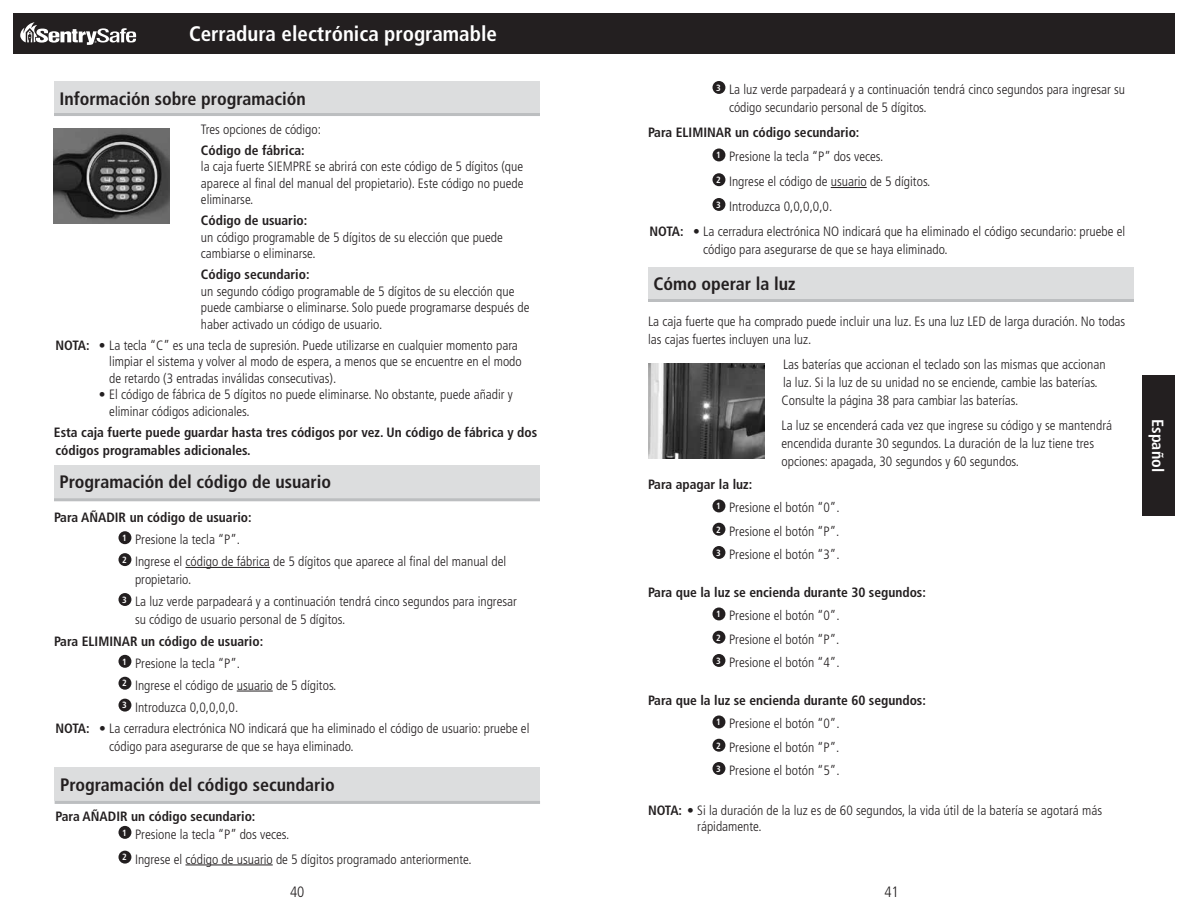
<style>
.page{position:relative;width:1188px;height:918px;background:#fff}
.page>*{position:absolute;margin:0;border:0;box-sizing:border-box;transform-origin:0 0}
.t1{font:700 condensed 21px "Frutiger";color:#fff}
.t2{font:700 condensed 18px "Frutiger";color:#231f20}
.t3{font:700 condensed 16.2px "Frutiger";color:#fff}
.t4{font:300 condensed 15px "Frutiger";color:#231f20}
.t5{font:300 condensed 13.5px/16.5px "Frutiger";color:#231f20}
.t6{font:700 condensed 13.5px/18px "Frutiger";color:#231f20}
.s1{font-weight:700}
.s2{font-weight:300}
</style>
<div class="page">
<div style="left:1142px;top:375px;width:32px;height:141px;background:#231f20"></div>
<div style="left:594px;top:14px;width:580px;height:40px;background:#231f20"></div>
<div style="left:14px;top:14px;width:580px;height:40px;background:#231f20"></div>
<svg style="left:20px;top:22px;width:116px;height:23px"></svg>
<img style="left:54px;top:128px;width:116px;height:95px">
<div style="left:54px;top:81px;width:486px;height:34px;background:#dcddde"></div>
<hr style="left:54px;top:113px;width:486px;height:3px;background:#bcbec0">
<div style="left:54px;top:465px;width:486px;height:33px;background:#dcddde"></div>
<hr style="left:54px;top:498px;width:486px;height:3px;background:#bcbec0">
<hr style="left:831px;top:187px;width:36px;height:1px;background:#231f20">
<div style="left:712px;top:81px;width:13px;height:13px;background:#231f20;border-radius:50%"></div>
<div style="left:712px;top:149px;width:13px;height:12px;background:#231f20;border-radius:50%"></div>
<div style="left:712px;top:173px;width:13px;height:13px;background:#231f20;border-radius:50%"></div>
<div style="left:712px;top:198px;width:13px;height:13px;background:#231f20;border-radius:50%"></div>
<div style="left:712px;top:500px;width:13px;height:12px;background:#231f20;border-radius:50%"></div>
<div style="left:712px;top:523px;width:13px;height:13px;background:#231f20;border-radius:50%"></div>
<div style="left:712px;top:546px;width:13px;height:13px;background:#231f20;border-radius:50%"></div>
<div style="left:712px;top:608px;width:13px;height:12px;background:#231f20;border-radius:50%"></div>
<div style="left:712px;top:631px;width:13px;height:13px;background:#231f20;border-radius:50%"></div>
<div style="left:712px;top:654px;width:13px;height:13px;background:#231f20;border-radius:50%"></div>
<div style="left:712px;top:716px;width:13px;height:12px;background:#231f20;border-radius:50%"></div>
<div style="left:712px;top:739px;width:13px;height:13px;background:#231f20;border-radius:50%"></div>
<div style="left:712px;top:762px;width:13px;height:13px;background:#231f20;border-radius:50%"></div>
<div style="left:55px;top:767px;width:485px;height:34px;background:#dcddde"></div>
<hr style="left:55px;top:801px;width:485px;height:3px;background:#bcbec0">
<div style="left:648px;top:267px;width:486px;height:34px;background:#dcddde"></div>
<hr style="left:648px;top:299px;width:486px;height:3px;background:#bcbec0">
<img style="left:648px;top:364px;width:116px;height:95px">
<hr style="left:185px;top:567px;width:85px;height:1px;background:#231f20">
<hr style="left:237px;top:691px;width:36px;height:1px;background:#231f20">
<div style="left:118px;top:531px;width:13px;height:13px;background:#231f20;border-radius:50%"></div>
<div style="left:118px;top:553px;width:13px;height:13px;background:#231f20;border-radius:50%"></div>
<div style="left:118px;top:593px;width:13px;height:13px;background:#231f20;border-radius:50%"></div>
<div style="left:118px;top:655px;width:13px;height:13px;background:#231f20;border-radius:50%"></div>
<div style="left:118px;top:677px;width:13px;height:13px;background:#231f20;border-radius:50%"></div>
<div style="left:118px;top:699px;width:13px;height:13px;background:#231f20;border-radius:50%"></div>
<hr style="left:185px;top:865px;width:88px;height:1px;background:#231f20">
<div style="left:118px;top:826px;width:13px;height:13px;background:#231f20;border-radius:50%"></div>
<div style="left:118px;top:851px;width:13px;height:13px;background:#231f20;border-radius:50%"></div>
<h1 class="t1" style="left:189px;top:22px;width:310px">Cerradura electrónica programable</h1>
<h2 class="t2" style="left:59px;top:88px;width:248px">Información sobre programación</h2>
<p class="t5" style="left:201px;top:121px;width:122px">Tres opciones de código:</p>
<p class="t6" style="left:201px;top:141px;width:105px">Código de fábrica:</p>
<p class="t5" style="left:201px;top:159px;width:324px;text-align:justify">la caja fuerte SIEMPRE se abrirá con este código de 5 dígitos (que aparece al final del manual del propietario). Este código no puede eliminarse.</p>
<p class="t6" style="left:201px;top:212px;width:108px">Código de usuario:</p>
<p class="t5" style="left:201px;top:229px;width:303px">un código programable de 5 dígitos de su elección que puede cambiarse o eliminarse.</p>
<p class="t6" style="left:201px;top:266px;width:110px">Código secundario:</p>
<p class="t5" style="left:201px;top:283px;width:330px">un segundo código programable de 5 dígitos de su elección que puede cambiarse o eliminarse. Solo puede programarse después de haber activado un código de usuario.</p>
<p class="t5" style="left:109px;top:337px;width:414px;text-indent:-54px"><span class="s1">NOTA: •</span> La tecla “C” es una tecla de supresión. Puede utilizarse en cualquier momento para limpiar el sistema y volver al modo de espera, a menos que se encuentre en el modo de retardo (3 entradas inválidas consecutivas).</p>
<p class="t5" style="left:109px;top:387px;width:405px;text-indent:-10px"><span class="s1">•</span> El código de fábrica de 5 dígitos no puede eliminarse. No obstante, puede añadir y eliminar códigos adicionales.</p>
<p class="t6" style="left:54px;top:423px;width:485px">Esta caja fuerte puede guardar hasta tres códigos por vez. Un código de fábrica y dos códigos programables adicionales.</p>
<h2 class="t2" style="left:59px;top:471px;width:273px">Programación del código de usuario</h2>
<p class="t5" style="left:122px;top:507px;width:386px;line-height:21.9px;text-indent:-68px"><span class="s1">Para AÑADIR un código de usuario:<br></span><sup>1</sup> Presione la tecla “P”.<br><sup>2</sup> Ingrese el código de fábrica de 5 dígitos que aparece al final del manual del</p>
<p class="t5" style="left:122px;top:569px;width:396px;line-height:21.9px;text-indent:13px">propietario.<br><sup>3</sup> La luz verde parpadeará y a continuación tendrá cinco segundos para ingresar</p>
<p class="t5" style="left:135px;top:611px;width:212px">su código de usuario personal de 5 dígitos.</p>
<p class="t6" style="left:54px;top:632px;width:211px">Para ELIMINAR un código de usuario:</p>
<p class="t5" style="left:122px;top:655px;width:120px"><sup>1</sup> Presione la tecla “P”.</p>
<p class="t5" style="left:122px;top:677px;width:216px"><sup>2</sup> Ingrese el código de usuario de 5 dígitos.</p>
<p class="t5" style="left:122px;top:699px;width:118px"><sup>3</sup> Introduzca 0,0,0,0,0.</p>
<p class="t5" style="left:56px;top:721px;width:475px"><span class="s1">NOTA: •</span> La cerradura electrónica NO indicará que ha eliminado el código de usuario: pruebe el</p>
<p class="t5" style="left:109px;top:739px;width:246px">código para asegurarse de que se haya eliminado.</p>
<h2 class="t2" style="left:60px;top:774px;width:276px">Programación del código secundario</h2>
<p class="t6" style="left:122px;top:807px;width:169px;text-indent:-67px">Para AÑADIR un código secundario:<br><sup>1</sup> <span class="s2">Presione la tecla “P” dos veces.</span></p>
<p class="t5" style="left:122px;top:851px;width:351px"><sup>2</sup> Ingrese el código de usuario de 5 dígitos programado anteriormente.</p>
<p class="t5" style="left:729px;top:80px;width:398px;line-height:18px;text-indent:-13px"><sup>3</sup> La luz verde parpadeará y a continuación tendrá cinco segundos para ingresar su código secundario personal de 5 dígitos.</p>
<p class="t6" style="left:648px;top:123px;width:213px">Para ELIMINAR un código secundario:</p>
<p class="t5" style="left:716px;top:149px;width:169px"><sup>1</sup> Presione la tecla “P” dos veces.</p>
<p class="t5" style="left:716px;top:173px;width:216px"><sup>2</sup> Ingrese el código de usuario de 5 dígitos.</p>
<p class="t5" style="left:716px;top:198px;width:118px"><sup>3</sup> Introduzca 0,0,0,0,0.</p>
<p class="t5" style="left:650px;top:223px;width:477px"><span class="s1">NOTA: •</span> La cerradura electrónica NO indicará que ha eliminado el código secundario: pruebe el</p>
<p class="t5" style="left:703px;top:241px;width:246px">código para asegurarse de que se haya eliminado.</p>
<h2 class="t2" style="left:653px;top:274px;width:144px">Cómo operar la luz</h2>
<p class="t5" style="left:648px;top:313px;width:479px;line-height:18px">La caja fuerte que ha comprado puede incluir una luz. Es una luz LED de larga duración. No todas las cajas fuertes incluyen una luz.</p>
<p class="t5" style="left:782px;top:356px;width:326px;line-height:18px">Las baterías que accionan el teclado son las mismas que accionan la luz. Si la luz de su unidad no se enciende, cambie las baterías.<br>Consulte la página 38 para cambiar las baterías.</p>
<p class="t5" style="left:782px;top:416px;width:332px;line-height:18px">La luz se encenderá cada vez que ingrese su código y se mantendrá encendida durante 30 segundos. La duración de la luz tiene tres opciones: apagada, 30 segundos y 60 segundos.</p>
<p class="t5" style="left:716px;top:473px;width:125px;line-height:23.2px;text-indent:-68px"><span class="s1">Para apagar la luz:<br></span><sup>1</sup> Presione el botón “0”.<br><sup>2</sup> Presione el botón “P”.<br><sup>3</sup> Presione el botón “3”.</p>
<p class="t5" style="left:716px;top:581px;width:211px;line-height:23.2px;text-indent:-68px"><span class="s1">Para que la luz se encienda durante 30 segundos:<br></span><sup>1</sup> Presione el botón “0”.<br><sup>2</sup> Presione el botón “P”.<br><sup>3</sup> Presione el botón “4”.</p>
<p class="t5" style="left:716px;top:689px;width:211px;line-height:23.2px;text-indent:-68px"><span class="s1">Para que la luz se encienda durante 60 segundos:<br></span><sup>1</sup> Presione el botón “0”.<br><sup>2</sup> Presione el botón “P”.<br><sup>3</sup> Presione el botón “5”.</p>
<p class="t5" style="left:697px;top:802px;width:406px;text-indent:-49px"><span class="s1">NOTA: •</span> Si la duración de la luz es de 60 segundos, la vida útil de la batería se agotará más rápidamente.</p>
<p class="t4" style="left:290px;top:883px;width:16px">40</p>
<p class="t4" style="left:884px;top:883px;width:16px">41</p>
<p class="t3" style="left:1167px;top:419px;width:54px;rotate:90deg">Español</p>
</div>
